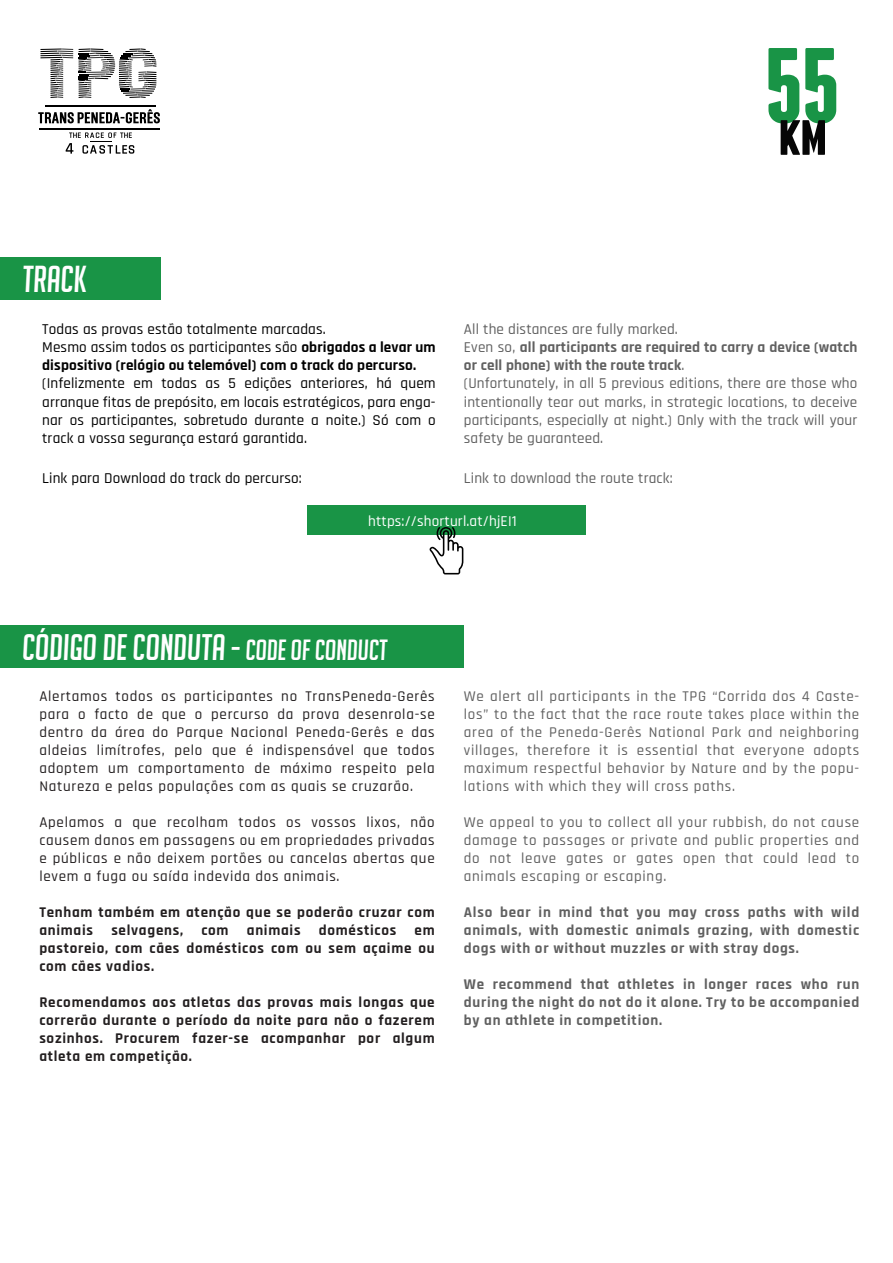
<style>
.page{position:relative;width:893px;height:1263px;background:#fff}
.page>*{position:absolute;margin:0;border:0;box-sizing:border-box;transform-origin:0 0}
.t1{font:italic 36.6px "Big Noodle Titling";color:#fff}
.t2{font:italic 36.15px "Big Noodle Titling";color:#fff}
.t3{font:500 15.15px/18.1px "Rajdhani";letter-spacing:.01em;color:#000}
.t4{font:500 15.15px/18.1px "Rajdhani";letter-spacing:.01em;color:#606060}
.t5{font:500 15.15px "Rajdhani";letter-spacing:.01em;color:#fff}
.t6{font:500 15px/18px "Rajdhani";letter-spacing:.05em;color:#231f20;text-align:justify}
.t7{font:500 15px/18px "Rajdhani";letter-spacing:.05em;color:#606060;text-align:justify}
.t8{font:700 15px/18px "Rajdhani";letter-spacing:.05em;color:#231f20;text-align:justify}
.t9{font:700 15px/18px "Rajdhani";letter-spacing:.05em;color:#606060;text-align:justify}
.s1{font-weight:700}
.s2{font-size:28.5px}
</style>
<div class="page">
<hr style="left:45px;top:105px;width:111px;height:1px;background:#000">
<hr style="left:39px;top:128px;width:120px;height:1px;background:#000">
<svg style="left:38px;top:109px;width:122px;height:14px"></svg>
<svg style="left:40px;top:48px;width:33px;height:50px"></svg>
<svg style="left:79px;top:48px;width:77px;height:50px"></svg>
<svg style="left:66px;top:132px;width:68px;height:22px"></svg>
<svg style="left:768px;top:48px;width:68px;height:107px"></svg>
<div style="left:0;top:257px;width:161px;height:43px;background:#199446"></div>
<div style="left:307px;top:506px;width:279px;height:29px;background:#199446"></div>
<div style="left:0;top:625px;width:464px;height:42px;background:#199446"></div>
<svg style="left:429px;top:527px;width:34px;height:47px"></svg>
<h1 class="t1" style="left:23px;top:259px;width:66px">TRACK</h1>
<p class="t3" style="left:42px;top:320px;width:395px">Todas as provas estão totalmente marcadas.<br>Mesmo assim todos os participantes são <span class="s1">obrigados a levar um dispositivo (relógio ou telemóvel) com o track do percurso.</span></p>
<p class="t3" style="left:42px;top:375px;width:395px;text-align:justify">(Infelizmente em todas as 5 edições anteriores, há quem arranque fitas de prepósito, em locais estratégicos, para enga&shy;nar os participantes, sobretudo durante a noite.) Só com o track a vossa segurança estará garantida.</p>
<p class="t3" style="left:42px;top:469px;width:261px">Link para Download do track do percurso:</p>
<p class="t4" style="left:464px;top:320px;width:395px">All the distances are fully marked.<br>Even so, <span class="s1">all participants are required to carry a device (watch or cell phone) with the route track</span>.<br>(Unfortunately, in all 5 previous editions, there are those who intentionally tear out marks, in strategic locations, to deceive participants, especially at night.) Only with the track will your safety be guaranteed.</p>
<p class="t4" style="left:464px;top:469px;width:210px">Link to download the route track:</p>
<p class="t5" style="left:368px;top:512px;width:150px">https://shorturl.at/hjEI1</p>
<h2 class="t2" style="left:22px;top:627px;width:367px">CÓDIGO DE CONDUTA - <span class="s2">CODE OF CONDUCT</span></h2>
<p class="t6" style="left:39px;top:688px;width:397px">Alertamos todos os participantes no TransPeneda-Gerês para o facto de que o percurso da prova desenrola-se dentro da área do Parque Nacional Peneda-Gerês e das aldeias limítrofes, pelo que é indispensável que todos adoptem um comportamento de máximo respeito pela Natureza e pelas populações com as quais se cruzarão.</p>
<p class="t6" style="left:39px;top:814px;width:397px">Apelamos a que recolham todos os vossos lixos, não causem danos em passagens ou em propriedades privadas e públicas e não deixem portões ou cancelas abertas que levem a fuga ou saída indevida dos animais.</p>
<p class="t8" style="left:39px;top:904px;width:397px">Tenham também em atenção que se poderão cruzar com animais selvagens, com animais domésticos em pastoreio, com cães domésticos com ou sem açaime ou com cães vadios.</p>
<p class="t8" style="left:39px;top:994px;width:397px">Recomendamos aos atletas das provas mais longas que correrão durante o período da noite para não o fazerem sozinhos. Procurem fazer-se acompanhar por algum atleta em competição.</p>
<p class="t7" style="left:464px;top:688px;width:397px">We alert all participants in the TPG “Corrida dos 4 Caste&shy;los” to the fact that the race route takes place within the area of the Peneda-Gerês National Park and neighboring villages, therefore it is essential that everyone adopts maximum respectful behavior by Nature and by the popu&shy;lations with which they will cross paths.</p>
<p class="t7" style="left:464px;top:814px;width:397px">We appeal to you to collect all your rubbish, do not cause damage to passages or private and public properties and do not leave gates or gates open that could lead to animals escaping or escaping.</p>
<p class="t9" style="left:464px;top:904px;width:397px">Also bear in mind that you may cross paths with wild animals, with domestic animals grazing, with domestic dogs with or without muzzles or with stray dogs.</p>
<p class="t9" style="left:464px;top:976px;width:397px">We recommend that athletes in longer races who run during the night do not do it alone. Try to be accompanied by an athlete in competition.</p>
</div>
